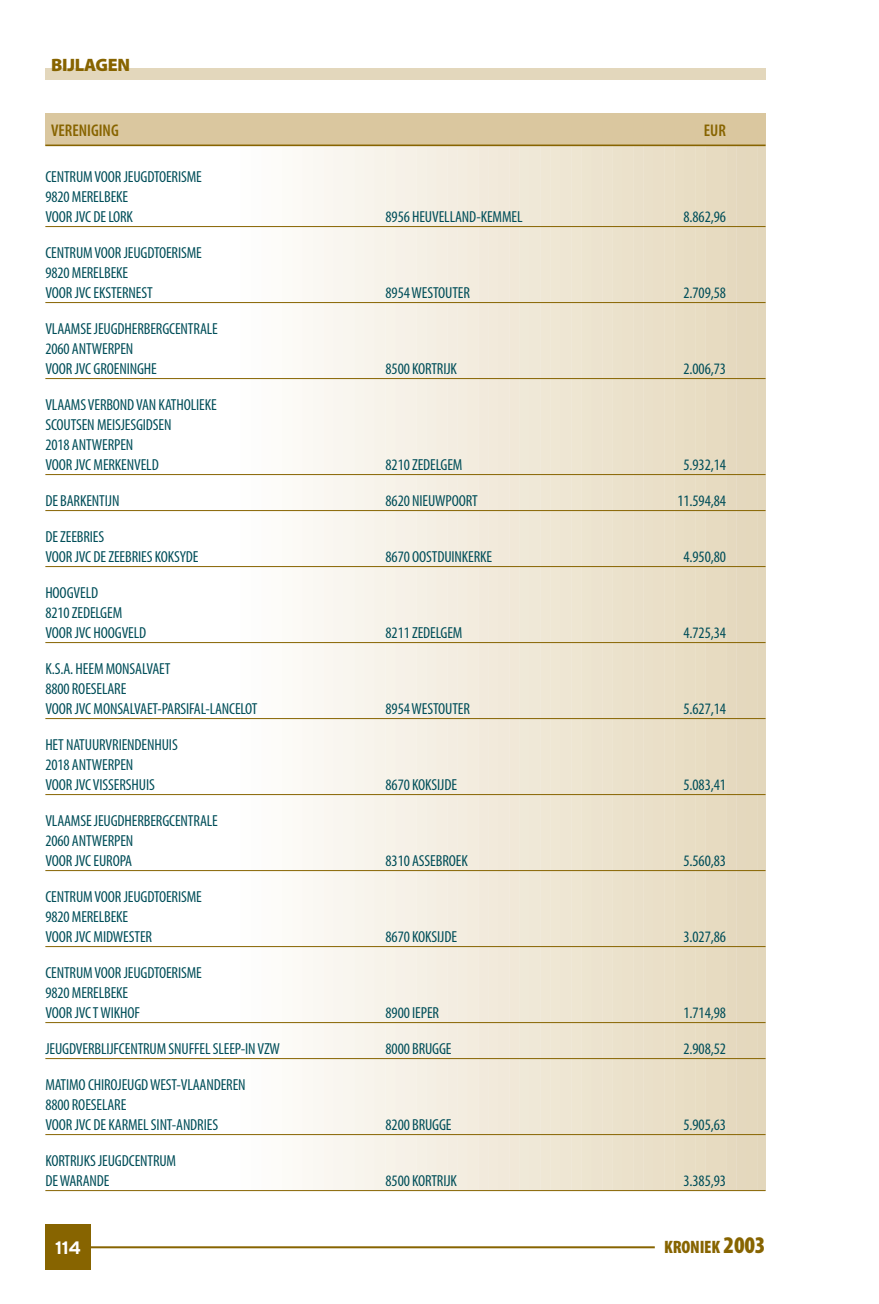
<style>
.page{position:relative;width:879px;height:1304px;background:#fff}
.page>*{position:absolute;margin:0;border:0;box-sizing:border-box;transform-origin:0 0}
.t1{font:900 condensed 18px "Myriad Pro";letter-spacing:-.01em;color:#876400}
.t2{font:900 18px "Myriad Pro";letter-spacing:-.015em;color:#876400}
.t3{font:700 18px "Interstate";color:#fff}
.t4{font:600 condensed 17px "Myriad Pro";color:#876400}
.t5{font:condensed 16px/20px "Myriad Pro";letter-spacing:-.01em;color:#004e59}
.s1{font-size:24px}
</style>
<div class="page">
<div style="left:259px;top:140px;width:15px;height:1051px;background:#fdfcfa"></div>
<div style="left:269px;top:140px;width:15px;height:1051px;background:#fdfcf9"></div>
<div style="left:280px;top:140px;width:15px;height:1051px;background:#fcfbf7"></div>
<div style="left:290px;top:140px;width:15px;height:1051px;background:#fcfaf6"></div>
<div style="left:300px;top:140px;width:15px;height:1051px;background:#fbf9f4"></div>
<div style="left:311px;top:140px;width:15px;height:1051px;background:#faf8f3"></div>
<div style="left:321px;top:140px;width:15px;height:1051px;background:#faf7f1"></div>
<div style="left:331px;top:140px;width:15px;height:1051px;background:#f9f6f0"></div>
<div style="left:342px;top:140px;width:15px;height:1051px;background:#f9f6ef"></div>
<div style="left:352px;top:140px;width:15px;height:1051px;background:#f8f5ed"></div>
<div style="left:362px;top:140px;width:15px;height:1051px;background:#f8f4ec"></div>
<div style="left:373px;top:140px;width:15px;height:1051px;background:#f7f3ea"></div>
<div style="left:383px;top:140px;width:15px;height:1051px;background:#f7f3e9"></div>
<div style="left:393px;top:140px;width:15px;height:1051px;background:#f6f1e8"></div>
<div style="left:404px;top:140px;width:15px;height:1051px;background:#f6f1e7"></div>
<div style="left:414px;top:140px;width:15px;height:1051px;background:#f5f0e5"></div>
<div style="left:424px;top:140px;width:15px;height:1051px;background:#f4efe4"></div>
<div style="left:435px;top:140px;width:15px;height:1051px;background:#f4eee2"></div>
<div style="left:445px;top:140px;width:15px;height:1051px;background:#f3ede1"></div>
<div style="left:455px;top:140px;width:15px;height:1051px;background:#f3ede0"></div>
<div style="left:466px;top:140px;width:15px;height:1051px;background:#f3ecde"></div>
<div style="left:476px;top:140px;width:15px;height:1051px;background:#f2eadc"></div>
<div style="left:486px;top:140px;width:15px;height:1051px;background:#f2eadb"></div>
<div style="left:497px;top:140px;width:14px;height:1051px;background:#f1e9da"></div>
<div style="left:507px;top:140px;width:15px;height:1051px;background:#f1e8d8"></div>
<div style="left:517px;top:140px;width:15px;height:1051px;background:#efe9d8"></div>
<div style="left:528px;top:140px;width:14px;height:1051px;background:#efe8d7"></div>
<div style="left:538px;top:140px;width:15px;height:1051px;background:#efe7d5"></div>
<div style="left:548px;top:140px;width:15px;height:1051px;background:#efe7d4"></div>
<div style="left:559px;top:140px;width:14px;height:1051px;background:#eee6d3"></div>
<div style="left:569px;top:140px;width:15px;height:1051px;background:#eee6d2"></div>
<div style="left:579px;top:140px;width:15px;height:1051px;background:#ede5d0"></div>
<div style="left:590px;top:140px;width:14px;height:1051px;background:#ece3cf"></div>
<div style="left:600px;top:140px;width:15px;height:1051px;background:#ece3ce"></div>
<div style="left:610px;top:140px;width:15px;height:1051px;background:#ebe2cc"></div>
<div style="left:621px;top:140px;width:14px;height:1051px;background:#ebe1cb"></div>
<div style="left:631px;top:140px;width:15px;height:1051px;background:#eae0ca"></div>
<div style="left:641px;top:140px;width:15px;height:1051px;background:#eae0c9"></div>
<div style="left:652px;top:140px;width:14px;height:1051px;background:#eadfc8"></div>
<div style="left:662px;top:140px;width:15px;height:1051px;background:#eadfc7"></div>
<div style="left:672px;top:140px;width:15px;height:1051px;background:#e9dec5"></div>
<div style="left:683px;top:140px;width:14px;height:1051px;background:#e8ddc4"></div>
<div style="left:693px;top:140px;width:15px;height:1051px;background:#e8ddc3"></div>
<div style="left:703px;top:140px;width:15px;height:1051px;background:#e7dbc1"></div>
<div style="left:713px;top:140px;width:15px;height:1051px;background:#e7dbc1"></div>
<div style="left:724px;top:140px;width:15px;height:1051px;background:#e5d9bf"></div>
<div style="left:734px;top:140px;width:15px;height:1051px;background:#e4d8be"></div>
<div style="left:744px;top:140px;width:15px;height:1051px;background:#e4d8bd"></div>
<div style="left:755px;top:140px;width:10px;height:1051px;background:#e3d7bc"></div>
<div style="left:45px;top:113px;width:720px;height:33px;background:#dac79f"></div>
<hr style="left:67px;top:1246px;width:588px;height:2px;background:#876400">
<div style="left:45px;top:1225px;width:46px;height:45px;background:#876400"></div>
<div style="left:45px;top:68px;width:720px;height:11px;background:#e3d7bc"></div>
<hr style="left:45px;top:145px;width:720px;height:1px;background:#876400">
<hr style="left:45px;top:226px;width:720px;height:1px;background:#876400">
<hr style="left:45px;top:302px;width:720px;height:1px;background:#876400">
<hr style="left:45px;top:378px;width:720px;height:1px;background:#876400">
<hr style="left:45px;top:474px;width:720px;height:1px;background:#876400">
<hr style="left:45px;top:510px;width:720px;height:1px;background:#876400">
<hr style="left:45px;top:566px;width:720px;height:1px;background:#876400">
<hr style="left:45px;top:642px;width:720px;height:1px;background:#876400">
<hr style="left:45px;top:718px;width:720px;height:1px;background:#876400">
<hr style="left:45px;top:794px;width:720px;height:1px;background:#876400">
<hr style="left:45px;top:870px;width:720px;height:1px;background:#876400">
<hr style="left:45px;top:946px;width:720px;height:1px;background:#876400">
<hr style="left:45px;top:1022px;width:720px;height:1px;background:#876400">
<hr style="left:45px;top:1058px;width:720px;height:1px;background:#876400">
<hr style="left:45px;top:1134px;width:720px;height:1px;background:#876400">
<hr style="left:45px;top:1190px;width:720px;height:1px;background:#876400">
<p class="t2" style="left:51px;top:58px;width:81px">BIJLAGEN</p>
<p class="t4" style="left:51px;top:125px;width:69px">VERENIGING</p>
<p class="t4" style="left:704px;top:125px;width:24px">EUR</p>
<p class="t5" style="left:45px;top:168px;width:158px">CENTRUM VOOR JEUGDTOERISME<br>9820 MERELBEKE<br>VOOR JVC DE LORK</p>
<p class="t5" style="left:386px;top:208px;width:138px">8956 HEUVELLAND-KEMMEL</p>
<p class="t5" style="left:683px;top:208px;width:44px">8.862,96</p>
<p class="t5" style="left:45px;top:244px;width:158px">CENTRUM VOOR JEUGDTOERISME<br>9820 MERELBEKE<br>VOOR JVC EKSTERNEST</p>
<p class="t5" style="left:45px;top:320px;width:174px">VLAAMSE JEUGDHERBERGCENTRALE<br>2060 ANTWERPEN<br>VOOR JVC GROENINGHE</p>
<p class="t5" style="left:45px;top:396px;width:173px">VLAAMS VERBOND VAN KATHOLIEKE<br>SCOUTSEN MEISJESGIDSEN<br>2018 ANTWERPEN<br>VOOR JVC MERKENVELD</p>
<p class="t5" style="left:386px;top:284px;width:86px">8954 WESTOUTER</p>
<p class="t5" style="left:683px;top:284px;width:44px">2.709,58</p>
<p class="t5" style="left:386px;top:360px;width:73px">8500 KORTRIJK</p>
<p class="t5" style="left:683px;top:360px;width:44px">2.006,73</p>
<p class="t5" style="left:386px;top:456px;width:78px">8210 ZEDELGEM</p>
<p class="t5" style="left:683px;top:456px;width:44px">5.932,14</p>
<p class="t5" style="left:45px;top:492px;width:76px">DE BARKENTIJN</p>
<p class="t5" style="left:386px;top:492px;width:94px">8620 NIEUWPOORT</p>
<p class="t5" style="left:677px;top:492px;width:50px">11.594,84</p>
<p class="t5" style="left:45px;top:528px;width:155px">DE ZEEBRIES<br>VOOR JVC DE ZEEBRIES KOKSYDE</p>
<p class="t5" style="left:386px;top:548px;width:108px">8670 OOSTDUINKERKE</p>
<p class="t5" style="left:683px;top:548px;width:44px">4.950,80</p>
<p class="t5" style="left:45px;top:584px;width:102px">HOOGVELD<br>8210 ZEDELGEM<br>VOOR JVC HOOGVELD</p>
<p class="t5" style="left:45px;top:660px;width:214px">K.S.A. HEEM MONSALVAET<br>8800 ROESELARE<br>VOOR JVC MONSALVAET-PARSIFAL-LANCELOT</p>
<p class="t5" style="left:45px;top:736px;width:134px">HET NATUURVRIENDENHUIS<br>2018 ANTWERPEN<br>VOOR JVC VISSERSHUIS</p>
<p class="t5" style="left:45px;top:812px;width:174px">VLAAMSE JEUGDHERBERGCENTRALE<br>2060 ANTWERPEN<br>VOOR JVC EUROPA</p>
<p class="t5" style="left:45px;top:888px;width:158px">CENTRUM VOOR JEUGDTOERISME<br>9820 MERELBEKE<br>VOOR JVC MIDWESTER</p>
<p class="t5" style="left:45px;top:964px;width:158px">CENTRUM VOOR JEUGDTOERISME<br>9820 MERELBEKE<br>VOOR JVC T WIKHOF</p>
<p class="t5" style="left:386px;top:624px;width:78px">8211 ZEDELGEM</p>
<p class="t5" style="left:683px;top:624px;width:44px">4.725,34</p>
<p class="t5" style="left:386px;top:700px;width:86px">8954 WESTOUTER</p>
<p class="t5" style="left:683px;top:700px;width:44px">5.627,14</p>
<p class="t5" style="left:386px;top:776px;width:73px">8670 KOKSIJDE</p>
<p class="t5" style="left:683px;top:776px;width:44px">5.083,41</p>
<p class="t5" style="left:386px;top:852px;width:84px">8310 ASSEBROEK</p>
<p class="t5" style="left:683px;top:852px;width:44px">5.560,83</p>
<p class="t5" style="left:386px;top:928px;width:73px">8670 KOKSIJDE</p>
<p class="t5" style="left:683px;top:928px;width:44px">3.027,86</p>
<p class="t5" style="left:386px;top:1004px;width:55px">8900 IEPER</p>
<p class="t5" style="left:683px;top:1004px;width:44px">1.714,98</p>
<p class="t5" style="left:45px;top:1040px;width:236px">JEUGDVERBLIJFCENTRUM SNUFFEL SLEEP-IN VZW</p>
<p class="t5" style="left:386px;top:1040px;width:68px">8000 BRUGGE</p>
<p class="t5" style="left:683px;top:1040px;width:44px">2.908,52</p>
<p class="t5" style="left:45px;top:1076px;width:202px">MATIMO CHIROJEUGD WEST-VLAANDEREN<br>8800 ROESELARE<br>VOOR JVC DE KARMEL SINT-ANDRIES</p>
<p class="t5" style="left:386px;top:1116px;width:68px">8200 BRUGGE</p>
<p class="t5" style="left:683px;top:1116px;width:44px">5.905,63</p>
<p class="t5" style="left:45px;top:1152px;width:132px">KORTRIJKS JEUGDCENTRUM<br>DE WARANDE</p>
<p class="t5" style="left:386px;top:1172px;width:73px">8500 KORTRIJK</p>
<p class="t5" style="left:683px;top:1172px;width:44px">3.385,93</p>
<p class="t3" style="left:55px;top:1237px;width:27px">114</p>
<p class="t1" style="left:664px;top:1241px;width:103px">KRONIEK <span class="s1">2003</span></p>
</div>
